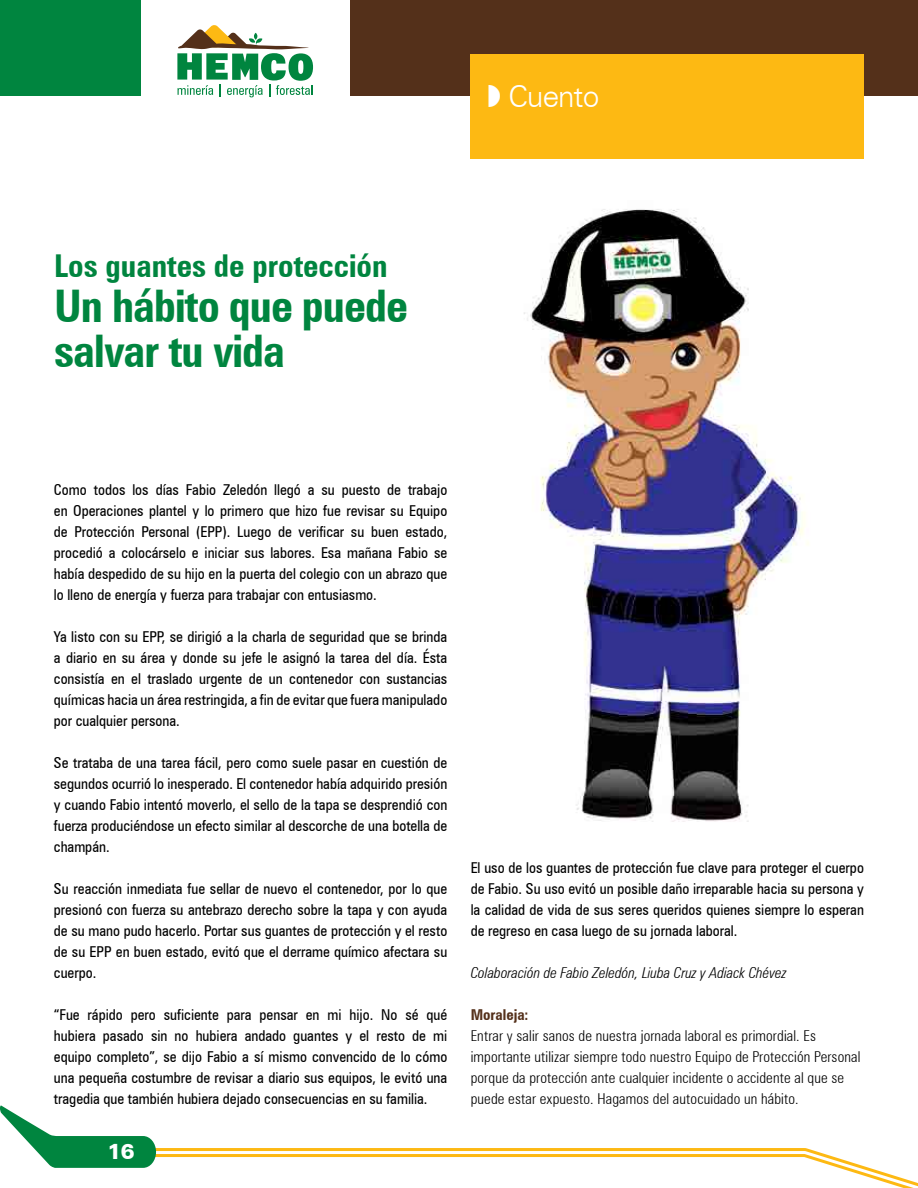
<style>
.page{position:relative;width:918px;height:1188px;background:#fff}
.page>*{position:absolute;margin:0;border:0;box-sizing:border-box;transform-origin:0 0}
.t1{font:700 condensed 45px/45px "Zurich BT";letter-spacing:-.02em;color:#00853f}
.t2{font:700 condensed 31.5px "Zurich BT";color:#00853f}
.t3{font:300 30px "Zurich BT";letter-spacing:-.04em;color:#fff}
.t4{font:900 21px "Zurich BT";color:#fff}
.t5{font:condensed 15px/21px "Zurich BT";color:#000;text-align:justify}
.t6{font:300 condensed 15px/21px "Zurich BT";letter-spacing:.01em;color:#000}
.t7{font:italic 300 condensed 15px "Zurich BT";color:#000}
.t8{font:700 condensed 15px "Zurich BT";color:#54301a}
.s1{font-family:"Monotype Sorts";font-weight:400}
</style>
<div class="page">
<svg style="left:0;top:1105px;width:918px;height:83px"></svg>
<div style="left:0;top:0;width:140px;height:96px;background:#00853f"></div>
<div style="left:350px;top:0;width:568px;height:96px;background:#54301a"></div>
<svg style="left:177px;top:25px;width:136px;height:72px"></svg>
<img style="left:524px;top:209px;width:285px;height:613px">
<div style="left:471px;top:54px;width:393px;height:105px;background:#fdb913"></div>
<h3 class="t3" style="left:488px;top:79px;width:113px"><span class="s1">Z</span> Cuento</h3>
<h2 class="t2" style="left:54px;top:247px;width:335px">Los guantes de protección</h2>
<h1 class="t1" style="left:54px;top:283px;width:356px">Un hábito que puede salvar tu vida</h1>
<p class="t5" style="left:54px;top:479px;width:395px">Como todos los días Fabio Zeledón llegó a su puesto de trabajo en Operaciones plantel y lo primero que hizo fue revisar su Equipo de Protección Personal (EPP). Luego de verificar su buen estado, procedió a colocárselo e iniciar sus labores. Esa mañana Fabio se había despedido de su hijo en la puerta del colegio con un abrazo que lo lleno de energía y fuerza para trabajar con entusiasmo.</p>
<p class="t5" style="left:54px;top:626px;width:395px">Ya listo con su EPP, se dirigió a la charla de seguridad que se brinda a diario en su área y donde su jefe le asignó la tarea del día. Ésta consistía en el traslado urgente de un contenedor con sustancias químicas hacia un área restringida, a fin de evitar que fuera manipulado por cualquier persona.</p>
<p class="t5" style="left:54px;top:752px;width:395px">Se trataba de una tarea fácil, pero como suele pasar en cuestión de segundos ocurrió lo inesperado. El contenedor había adquirido presión y cuando Fabio intentó moverlo, el sello de la tapa se desprendió con fuerza produciéndose un efecto similar al descorche de una botella de champán.</p>
<p class="t5" style="left:54px;top:878px;width:395px">Su reacción inmediata fue sellar de nuevo el contenedor, por lo que presionó con fuerza su antebrazo derecho sobre la tapa y con ayuda de su mano pudo hacerlo. Portar sus guantes de protección y el resto de su EPP en buen estado, evitó que el derrame químico afectara su cuerpo.</p>
<p class="t5" style="left:54px;top:1004px;width:395px">“Fue rápido pero suficiente para pensar en mi hijo. No sé qué hubiera pasado sin no hubiera andado guantes y el resto de mi equipo completo”, se dijo Fabio a sí mismo convencido de lo cómo una pequeña costumbre de revisar a diario sus equipos, le evitó una tragedia que también hubiera dejado consecuencias en su familia.</p>
<h3 class="t4" style="left:107px;top:1138px;width:29px">16</h3>
<p class="t5" style="left:471px;top:857px;width:395px">El uso de los guantes de protección fue clave para proteger el cuerpo de Fabio. Su uso evitó un posible daño irreparable hacia su persona y la calidad de vida de sus seres queridos quienes siempre lo esperan de regreso en casa luego de su jornada laboral.</p>
<p class="t7" style="left:471px;top:964px;width:318px">Colaboración de Fabio Zeledón, Liuba Cruz y Adiack Chévez</p>
<p class="t8" style="left:471px;top:1006px;width:59px">Moraleja:</p>
<p class="t6" style="left:471px;top:1025px;width:391px">Entrar y salir sanos de nuestra jornada laboral es primordial. Es importante utilizar siempre todo nuestro Equipo de Protección Personal porque da protección ante cualquier incidente o accidente al que se puede estar expuesto. Hagamos del autocuidado un hábito.</p>
</div>
